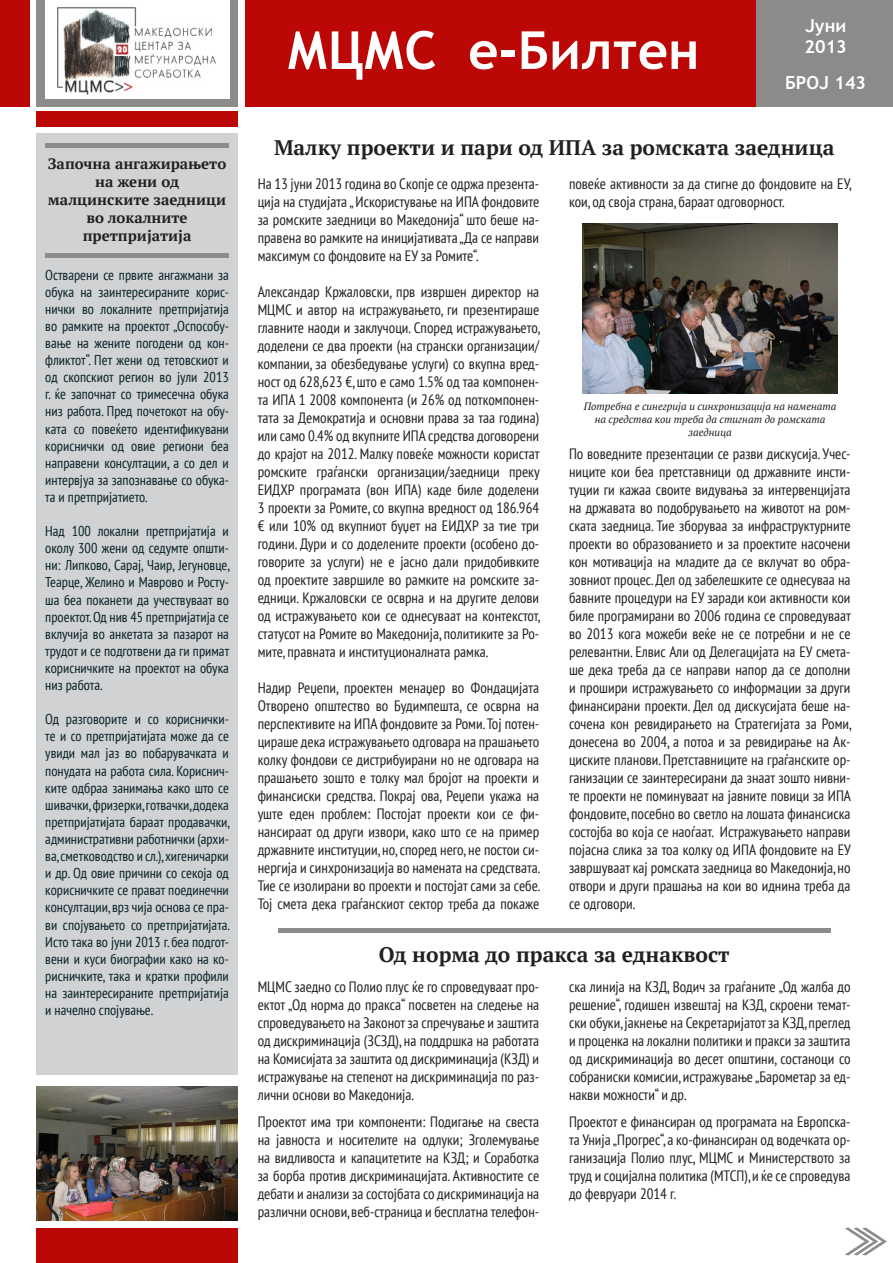
<style>
.page{position:relative;width:893px;height:1263px;background:#fff}
.page>*{position:absolute;margin:0;border:0;box-sizing:border-box;transform-origin:0 0}
.t1{font:700 52.5px "Trebuchet MS";color:#fff}
.t2{font:700 21px "PT Serif";color:#231f20}
.t3{font:700 18px/21px "Trebuchet MS";color:#fff}
.t4{font:condensed 15px/18px "PT Sans";color:#231f20;text-align:justify}
.t5{font:700 15px/18px "PT Serif";color:#231f20;text-align:center}
.t6{font:condensed 14.25px/17.1px "PT Sans";color:#072127;text-align:justify}
.t7{font:italic 10.5px/12.6px "PT Serif";color:#231f20;text-align:center}
</style>
<div class="page">
<div style="left:36px;top:112px;width:202px;height:15px;background:#bc0707"></div>
<div style="left:37px;top:1228px;width:201px;height:35px;background:#bc0707"></div>
<div style="left:36px;top:0;width:202px;height:106px;background:#8b8b89"></div>
<div style="left:45px;top:0;width:184px;height:99px;background:#fff"></div>
<div style="left:245px;top:0;width:648px;height:106px;background:#bc0707"></div>
<div style="left:0;top:0;width:30px;height:106px;background:#bc0707"></div>
<div style="left:757px;top:0;width:136px;height:106px;background:#8b8b89"></div>
<svg style="left:845px;top:1227px;width:42px;height:28px"></svg>
<img style="left:58px;top:8px;width:157px;height:87px">
<div style="left:37px;top:134px;width:201px;height:940px;background:#d1d2d4"></div>
<hr style="left:45px;top:254px;width:184px;height:4px;background:#8b8b89">
<hr style="left:45px;top:144px;width:184px;height:4px;background:#8b8b89">
<img style="left:583px;top:224px;width:255px;height:170px">
<hr style="left:278px;top:928px;width:552px;height:4px;background:#8b8b89">
<img style="left:37px;top:1086px;width:201px;height:134px">
<p class="t5" style="left:48px;top:154px;width:180px">Започна ангажирањето на жени од малцинските заедници во локалните претпријатија</p>
<p class="t6" style="left:45px;top:266px;width:185px">Остварени се првите ангажмани за обука на заинтересираните корис&shy;нички во локалните претпријатија во рамките на проектот „Оспособу&shy;вање на жените погодени од кон&shy;фликтот“. Пет жени од тетовскиот и од скопскиот регион во јули 2013 г. ќе започнат со тримесечна обука низ работа. Пред почетокот на обу&shy;ката со повеќето идентификувани кориснички од овие региони беа направени консултации, а со дел и интервјуа за запознавање со обука&shy;та и претпријатието.</p>
<p class="t6" style="left:45px;top:522px;width:186px">Над 100 локални претпријатија и околу 300 жени од седумте општи&shy;ни: Липково, Сарај, Чаир, Јегуновце, Теарце, Желино и Маврово и Росту&shy;ша беа поканети да учествуваат во проектот. Од нив 45 претпријатија се вклучија во анкетата за пазарот на трудот и се подготвени да ги примат корисничките на проектот на обука низ работа.</p>
<p class="t6" style="left:45px;top:710px;width:186px">Од разговорите и со кориснички&shy;те и со претпријатијата може да се увиди мал јаз во побарувачката и понудата на работа сила. Кориснич&shy;ките одбраа занимања како што се шивачки, фризерки, готвачки, додека претпријатијата бараат продавачки, административни работнички (архи&shy;ва, сметководство и сл.), хигеничарки и др. Од овие причини со секоја од корисничките се прават поединечни консултации, врз чија основа се пра&shy;ви спојувањето со претпријатијата.<br>Исто така во јуни 2013 г. беа подгот&shy;вени и куси биографии како на ко&shy;рисничките, така и кратки профили на заинтересираните претпријатија и начелно спојување.</p>
<p class="t1" style="left:287px;top:17px;width:414px">МЦМС е-Билтен</p>
<p class="t3" style="left:804px;top:15px;width:44px">Јуни<br>2013</p>
<p class="t3" style="left:785px;top:72px;width:82px">БРОЈ 143</p>
<p class="t2" style="left:274px;top:133px;width:562px">Малку проекти и пари од ИПА за ромската заедница</p>
<p class="t4" style="left:258px;top:174px;width:283px">На 13 јуни 2013 година во Скопје се одржа презента&shy;ција на студијата „ Искористување на ИПА фондовите за ромските заедници во Македонија“ што беше на&shy;правена во рамките на иницијативата „Да се направи максимум со фондовите на ЕУ за Ромите“.</p>
<p class="t4" style="left:258px;top:282px;width:284px">Александар Кржаловски, прв извршен директор на МЦМС и автор на истражувањето, ги презентираше главните наоди и заклучоци. Според истражувањето, доделени се два проекти (на странски организации/ компании, за обезбедување услуги) со вкупна вред&shy;ност од 628,623 €, што е само 1.5% од таа компонен&shy;та ИПА 1 2008 компонента (и 26% од поткомпонен&shy;тата за Демократија и основни права за таа година) или само 0.4% од вкупните ИПА средства договорени до крајот на 2012. Малку повеќе можности користат ромските граѓански организации/заедници преку ЕИДХР програмата (вон ИПА) каде биле доделени 3 проекти за Ромите, со вкупна вредност од 186.964 € или 10% од вкупниот буџет на ЕИДХР за тие три години. Дури и со доделените проекти (особено до&shy;говорите за услуги) не е јасно дали придобивките од проектите завршиле во рамките на ромските за&shy;едници. Кржаловски се осврна и на другите делови од истражувањето кои се однесуваат на контекстот, статусот на Ромите во Македонија, политиките за Ро&shy;мите, правната и институционалната рамка.</p>
<p class="t4" style="left:258px;top:678px;width:284px">Надир Реџепи, проектен менаџер во Фондацијата Отворено општество во Будимпешта, се осврна на перспективите на ИПА фондовите за Роми. Тој потен&shy;цираше дека истражувањето одговара на прашањето колку фондови се дистрибуирани но не одговара на прашањето зошто е толку мал бројот на проекти и финансиски средства. Покрај ова, Реџепи укажа на уште еден проблем: Постојат проекти кои се фи&shy;нансираат од други извори, како што се на пример државните институции, но, според него, не постои си&shy;нергија и синхронизација во намената на средствата.<br>Тие се изолирани во проекти и постојат сами за себе.<br>Тој смета дека граѓанскиот сектор треба да покаже</p>
<p class="t4" style="left:569px;top:174px;width:284px">повеќе активности за да стигне до фондовите на ЕУ, кои, од своја страна, бараат одговорност.</p>
<p class="t7" style="left:584px;top:400px;width:254px">Потребна е синегрија и синхронизација на намената на средства кои треба да стигнат до ромската заедница</p>
<p class="t4" style="left:569px;top:444px;width:284px">По воведните презентации се разви дискусија. Учес&shy;ниците кои беа претставници од државните инсти&shy;туции ги кажаа своите видувања за интервенцијата на државата во подобрувањето на животот на ром&shy;ската заедница. Тие зборуваа за инфраструктурните проекти во образованието и за проектите насочени кон мотивација на младите да се вклучат во обра&shy;зовниот процес. Дел од забелешките се однесуваа на бавните процедури на ЕУ заради кои активности кои биле програмирани во 2006 година се спроведуваат во 2013 кога можеби веќе не се потребни и не се релевантни. Елвис Али од Делегацијата на ЕУ смета&shy;ше дека треба да се направи напор да се дополни и прошири истражувањето со информации за други финансирани проекти. Дел од дискусијата беше на&shy;сочена кон ревидирањето на Стратегијата за Роми, донесена во 2004, а потоа и за ревидирање на Ак&shy;циските планови. Претставниците на граѓанските ор&shy;ганизации се заинтересирани да знаат зошто нивни&shy;те проекти не поминуваат на јавните повици за ИПА фондовите, посебно во светло на лошата финансиска состојба во која се наоѓаат. Истражувањето направи појасна слика за тоа колку од ИПА фондовите на ЕУ завршуваат кај ромската заедница во Македонија, но отвори и други прашања на кои во иднина треба да се одговори.</p>
<p class="t2" style="left:379px;top:941px;width:352px">Од норма до пракса за еднаквост</p>
<p class="t4" style="left:258px;top:978px;width:283px">МЦМС заедно со Полио плус ќе го спроведуваат про&shy;ектот „Од норма до пракса“ посветен на следење на спроведувањето на Законот за спречување и заштита од дискриминација (ЗСЗД), на поддршка на работата на Комисијата за заштита од дискриминација (КЗД) и истражување на степенот на дискриминација по раз&shy;лични основи во Македонија.</p>
<p class="t4" style="left:258px;top:1113px;width:283px">Проектот има три компоненти: Подигање на свеста на јавноста и носителите на одлуки; Зголемување на видливоста и капацитетите на КЗД; и Соработка за борба против дискриминацијата. Активностите се дебати и анализи за состојбата со дискриминација на различни основи, веб-страница и бесплатна телефон-</p>
<p class="t4" style="left:569px;top:978px;width:283px">ска линија на КЗД, Водич за граѓаните „Од жалба до решение“, годишен извештај на КЗД, скроени темат&shy;ски обуки, јакнење на Секретаријатот за КЗД, преглед и проценка на локални политики и пракси за заштита од дискриминација во десет општини, состаноци со собраниски комисии, истражување „Барометар за ед&shy;накви можности“ и др.</p>
<p class="t4" style="left:569px;top:1113px;width:283px">Проектот е финансиран од програмата на Европска&shy;та Унија „Прогрес“, а ко-финансиран од водечката ор&shy;ганизација Полио плус, МЦМС и Министерството за труд и социјална политика (МТСП), и ќе се спроведува до февруари 2014 г.</p>
</div>
